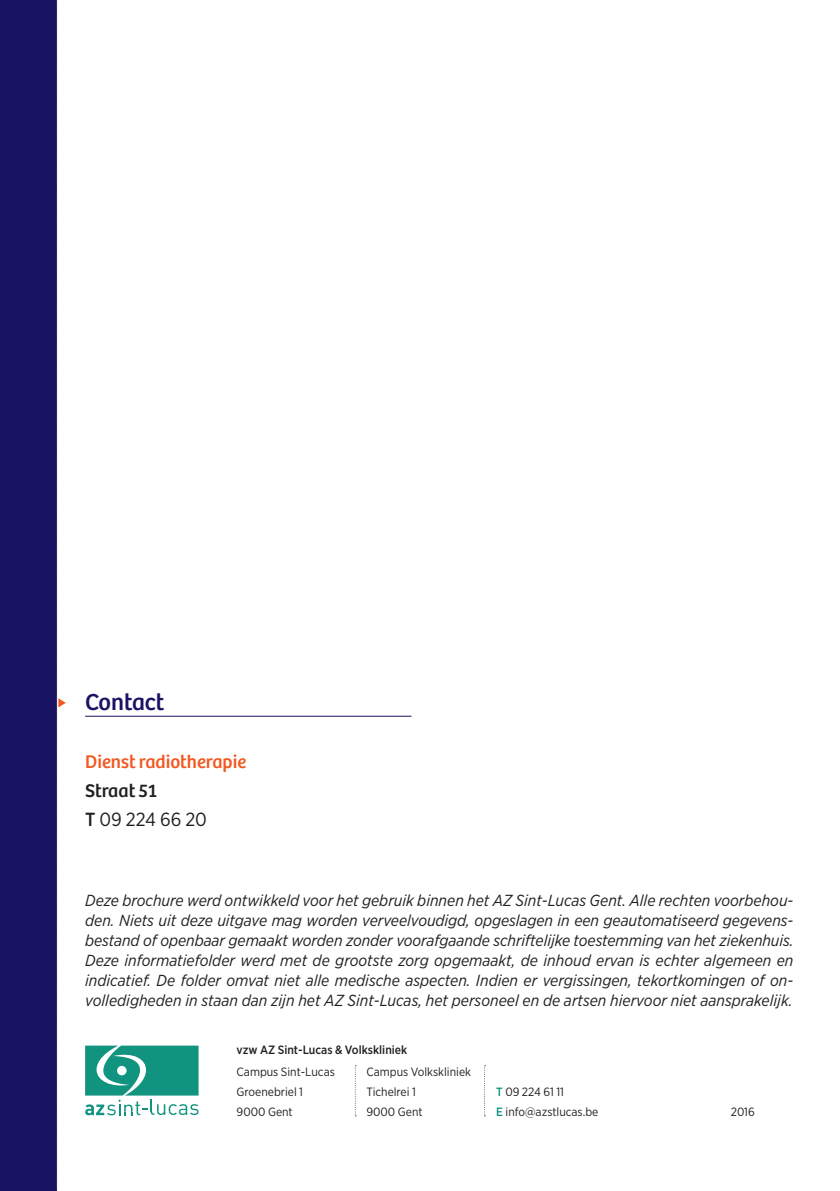
<style>
.page{position:relative;width:840px;height:1191px;background:#fff}
.page>*{position:absolute;margin:0;border:0;box-sizing:border-box;transform-origin:0 0}
.t1{font:24px "Bree";color:#191364}
.t2{font:19px "Bree";color:#f15921}
.t3{font:19px "Gotham Narrow";color:#231f20}
.t4{font:19px "Bree";letter-spacing:-.005em;color:#231f20}
.t5{font:italic 16px/20px "Gotham Narrow";color:#231f20;text-align:justify}
.t6{font:12px/20px "Gotham Narrow";color:#231f20}
.t7{font:500 12px "Gotham Narrow";color:#231f20}
.s1{font-weight:500}
.s2{font-weight:500;color:#109480}
</style>
<div class="page">
<div style="left:0;top:0;width:57px;height:1191px;background:#191364"></div>
<hr style="left:85px;top:716px;width:326px;height:1px;background:#191364">
<svg style="left:85px;top:1045px;width:113px;height:70px"></svg>
<svg style="left:484px;top:1065px;width:1px;height:51px"></svg>
<svg style="left:354px;top:1065px;width:2px;height:51px"></svg>
<svg style="left:56px;top:0;width:10px;height:1190px"></svg>
<h1 class="t1" style="left:85px;top:688px;width:81px">Contact</h1>
<p class="t2" style="left:85px;top:751px;width:162px">Dienst radiotherapie</p>
<p class="t4" style="left:85px;top:780px;width:73px">Straat 51</p>
<p class="t3" style="left:85px;top:808px;width:123px"><span class="s1">T</span> 09 224 66 20</p>
<p class="t5" style="left:85px;top:890px;width:709px">Deze brochure werd ontwikkeld voor het gebruik binnen het AZ Sint-Lucas Gent. Alle rechten voorbehou&shy;den. Niets uit deze uitgave mag worden verveelvoudigd, opgeslagen in een geautomatiseerd gegevens&shy;bestand of openbaar gemaakt worden zonder voorafgaande schriftelijke toestemming van het ziekenhuis.<br>Deze informatiefolder werd met de grootste zorg opgemaakt, de inhoud ervan is echter algemeen en indicatief. De folder omvat niet alle medische aspecten. Indien er vergissingen, tekortkomingen of on&shy;volledigheden in staan dan zijn het AZ Sint-Lucas, het personeel en de artsen hiervoor niet aansprakelijk.</p>
<p class="t7" style="left:236px;top:1041px;width:172px">vzw AZ Sint-Lucas &amp; Volkskliniek</p>
<p class="t6" style="left:236px;top:1061px;width:100px">Campus Sint-Lucas<br>Groenebriel 1<br>9000 Gent</p>
<p class="t6" style="left:366px;top:1061px;width:106px">Campus Volkskliniek<br>Tichelrei 1<br>9000 Gent</p>
<p class="t6" style="left:496px;top:1081px;width:104px"><span class="s2">T</span> 09 224 61 11<br><span class="s2">E</span> info@azstlucas.be</p>
<p class="t6" style="left:730px;top:1102px;width:26px">2016</p>
</div>
